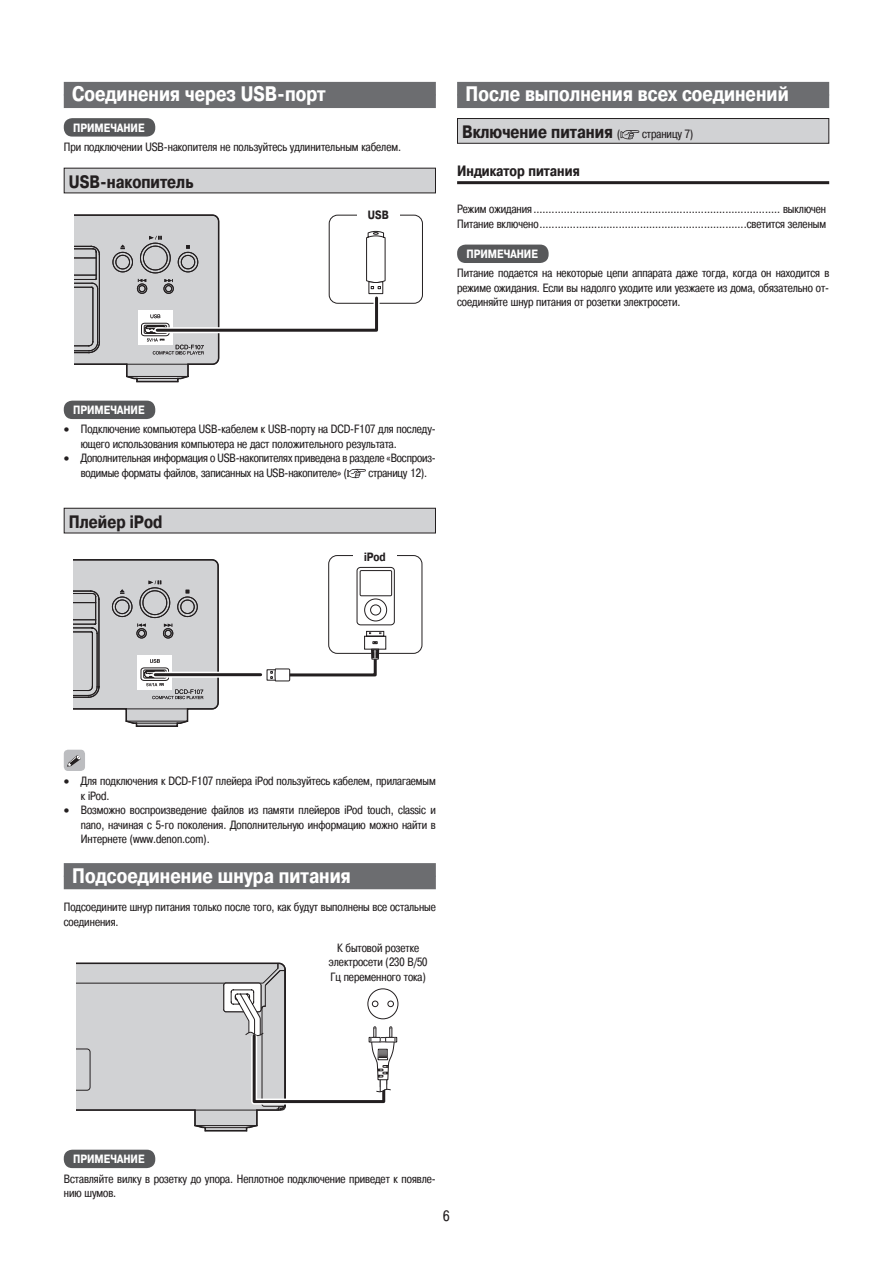
<style>
.page{position:relative;width:893px;height:1263px;background:#fff}
.page>*{position:absolute;margin:0;border:0;box-sizing:border-box;transform-origin:0 0}
.t1{font:700 21px "Pragmatica Cond C";color:#fff}
.t2{font:700 18px "Pragmatica Cond C";color:#231f20}
.t3{font:700 15px "Pragmatica Cond C";color:#231f20}
.t4{font:12px/14.4px "Pragmatica Cond C";color:#231f20}
.t5{font:700 12px "Pragmatica Cond C";color:#fff}
.t6{font:700 12px "Pragmatica Cond C";color:#231f20}
.t7{font:12px "Symbol";color:#231f20}
.s1{font-weight:400;font-size:12px}
</style>
<div class="page">
<div style="left:64px;top:82px;width:372px;height:13px;background:#6c6d70"></div>
<div style="left:64px;top:95px;width:372px;height:13px;background:#6c6d70"></div>
<div style="left:64px;top:863px;width:372px;height:14px;background:#6c6d70"></div>
<div style="left:64px;top:876px;width:372px;height:13px;background:#6c6d70"></div>
<div style="left:64px;top:118px;width:91px;height:19px;background:#57585a;border-radius:9px"></div>
<div style="left:64px;top:168px;width:371px;height:25px;background:#d1d2d4"></div>
<div style="left:329px;top:215px;width:94px;height:89px;border:1px solid #231f20;border-radius:9px"></div>
<svg style="left:74px;top:214px;width:312px;height:169px"></svg>
<div style="left:357px;top:213px;width:42px;height:15px;background:#fff"></div>
<div style="left:64px;top:401px;width:91px;height:18px;background:#57585a;border-radius:9px"></div>
<svg style="left:347px;top:469px;width:19px;height:10px"></svg>
<div style="left:64px;top:508px;width:371px;height:25px;background:#d1d2d4"></div>
<div style="left:64px;top:508px;width:372px;height:25px;border:1px solid #231f20"></div>
<svg style="left:74px;top:559px;width:145px;height:168px"></svg>
<div style="left:155px;top:672px;width:106px;height:6px;background:#d4d3d4"></div>
<hr style="left:155px;top:673px;width:106px;height:3px;background:#231f20">
<div style="left:328px;top:555px;width:94px;height:99px;border:1px solid #231f20;border-radius:9px"></div>
<svg style="left:357px;top:567px;width:37px;height:58px"></svg>
<div style="left:357px;top:567px;width:38px;height:58px;border:1px solid #231f20;border-radius:3px"></div>
<div style="left:360px;top:571px;width:32px;height:25px;background:#fff"></div>
<div style="left:360px;top:570px;width:32px;height:26px;border:1px solid #231f20"></div>
<svg style="left:365px;top:599px;width:22px;height:22px"></svg>
<div style="left:364px;top:599px;width:23px;height:22px;border:1px solid #231f20;border-radius:50%"></div>
<div style="left:371px;top:605px;width:10px;height:10px;background:#fff;border-radius:50%"></div>
<div style="left:370px;top:605px;width:11px;height:10px;border:1px solid #231f20;border-radius:50%"></div>
<svg style="left:266px;top:631px;width:120px;height:51px"></svg>
<div style="left:353px;top:551px;width:43px;height:10px;background:#fff"></div>
<div style="left:64px;top:750px;width:21px;height:21px;background:#bcbdc0;border-radius:4px"></div>
<svg style="left:67px;top:755px;width:14px;height:12px"></svg>
<div style="left:367px;top:988px;width:31px;height:31px;border:1px solid #231f20;border-radius:50%"></div>
<div style="left:385px;top:1037px;width:12px;height:5px;border:1px solid #231f20"></div>
<svg style="left:77px;top:962px;width:319px;height:170px"></svg>
<div style="left:64px;top:1150px;width:91px;height:18px;background:#57585a;border-radius:9px"></div>
<div style="left:457px;top:82px;width:372px;height:13px;background:#6c6d70"></div>
<div style="left:457px;top:95px;width:372px;height:13px;background:#6c6d70"></div>
<hr style="left:457px;top:181px;width:372px;height:3px;background:#231f20">
<div style="left:457px;top:119px;width:372px;height:24px;background:#d1d2d4"></div>
<svg style="left:620px;top:130px;width:19px;height:10px"></svg>
<div style="left:457px;top:118px;width:372px;height:26px;border:1px solid #231f20"></div>
<div style="left:457px;top:245px;width:92px;height:18px;background:#57585a;border-radius:9px"></div>
<h1 class="t1" style="left:72px;top:82px;width:255px">Соединения через USB-порт</h1>
<p class="t5" style="left:73px;top:121px;width:73px">ПРИМЕЧАНИЕ</p>
<p class="t4" style="left:64px;top:140px;width:339px">При подключении USB-накопителя не пользуйтесь удлинительным кабелем.</p>
<h2 class="t2" style="left:69px;top:171px;width:126px">USB-накопитель</h2>
<p class="t6" style="left:368px;top:209px;width:22px">USB</p>
<h1 class="t1" style="left:466px;top:82px;width:325px">После выполнения всех соединений</h1>
<h2 class="t2" style="left:462px;top:122px;width:160px">Включение питания <span class="s1">(</span></h2>
<p class="t4" style="left:642px;top:127px;width:53px">страницу 7)</p>
<p class="t3" style="left:457px;top:162px;width:124px">Индикатор питания</p>
<p class="t4" style="left:457px;top:202px;width:371px">Режим ожидания................................................................................. выключен<br>Питание включено....................................................................светится зеленым</p>
<p class="t5" style="left:466px;top:247px;width:73px">ПРИМЕЧАНИЕ</p>
<p class="t4" style="left:457px;top:266px;width:374px;text-align:justify">Питание подается на некоторые цепи аппарата даже тогда, когда он находится в режиме ожидания. Если вы надолго уходите или уезжаете из дома, обязательно от&shy;соединяйте шнур питания от розетки электросети.</p>
<p class="t5" style="left:73px;top:403px;width:73px">ПРИМЕЧАНИЕ</p>
<p class="t4" style="left:81px;top:422px;width:357px">Подключение компьютера USB-кабелем к USB-порту на DCD-F107 для последу&shy;ющего использования компьютера не даст положительного результата.<br>Дополнительная информация о USB-накопителях приведена в разделе «Воспроиз&shy;водимые форматы файлов, записанных на USB-накопителе» (</p>
<p class="t7" style="left:64px;top:421px;width:7px">•</p>
<p class="t7" style="left:64px;top:450px;width:7px">•</p>
<p class="t4" style="left:368px;top:465px;width:60px">страницу 12).</p>
<h2 class="t2" style="left:69px;top:511px;width:95px">Плейер iPod</h2>
<p class="t6" style="left:364px;top:550px;width:23px">iPod</p>
<p class="t4" style="left:81px;top:774px;width:357px">Для подключения к DCD-F107 плейера iPod пользуйтесь кабелем, прилагаемым к iPod.<br>Возможно воспроизведение файлов из памяти плейеров iPod touch, classic и nano, начиная с 5-го поколения. Дополнительную информацию можно найти в Интернете (www.denon.com).</p>
<h1 class="t1" style="left:72px;top:863px;width:280px">Подсоединение шнура питания</h1>
<p class="t4" style="left:64px;top:900px;width:374px">Подсоедините шнур питания только после того, как будут выполнены все остальные соединения.</p>
<p class="t4" style="left:329px;top:940px;width:100px;text-align:center">К бытовой розетке электросети (230 В/50<br>Гц переменного тока)</p>
<p class="t7" style="left:64px;top:773px;width:7px">•</p>
<p class="t7" style="left:64px;top:802px;width:7px">•</p>
<p class="t5" style="left:73px;top:1152px;width:73px">ПРИМЕЧАНИЕ</p>
<p class="t4" style="left:64px;top:1171px;width:374px">Вставляйте вилку в розетку до упора. Неплотное подключение приведет к появле&shy;нию шумов.</p>
</div>
